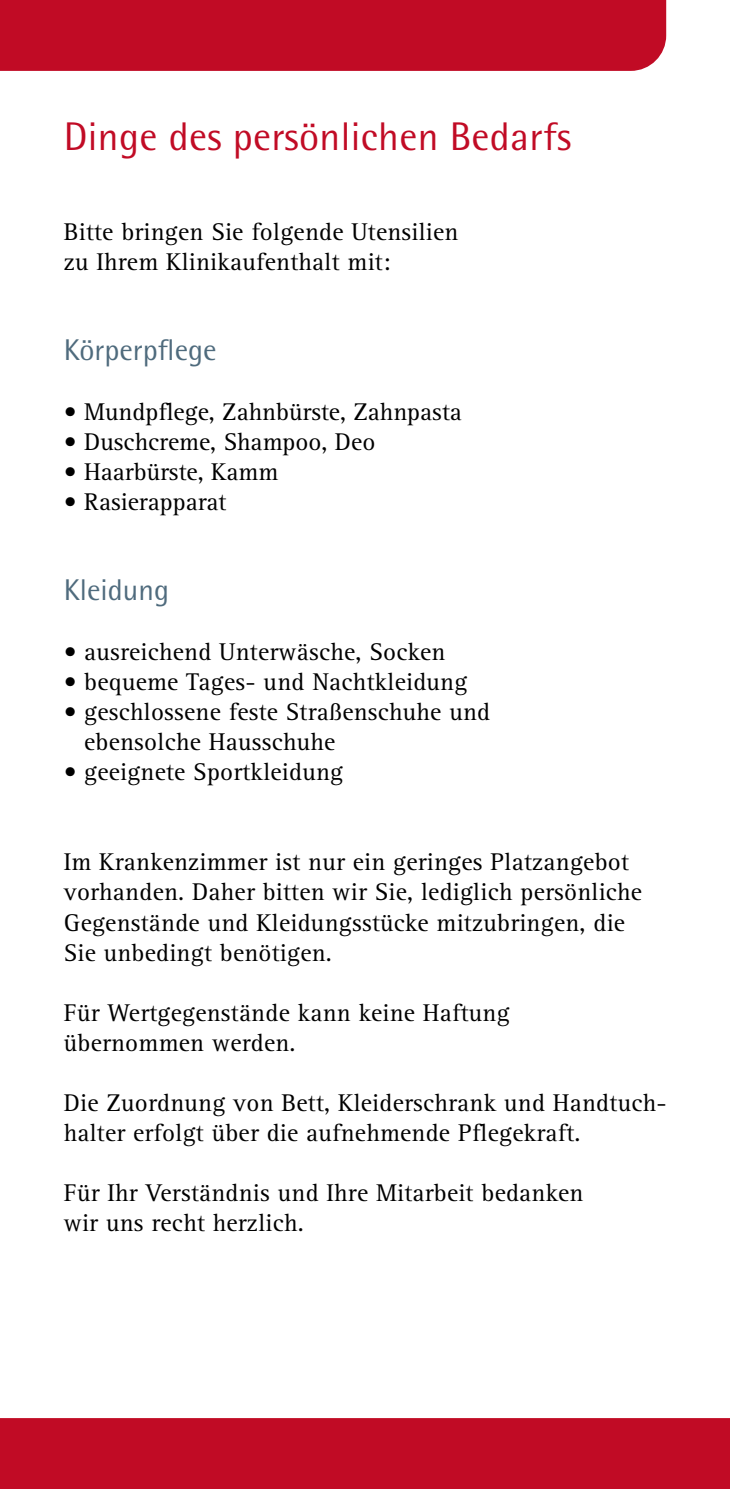
<style>
.page{position:relative;width:730px;height:1489px;background:#fff}
.page>*{position:absolute;margin:0;border:0;box-sizing:border-box;transform-origin:0 0}
.t1{font:40px "Rotis Semi Sans Pro";letter-spacing:.01em;color:#c10b25}
.t2{font:30px "Rotis Semi Sans Pro";color:#4f6b7d}
.t3{font:25px/30px "Rotis Serif Pro";letter-spacing:.01em;color:#000}
</style>
<div class="page">
<div style="left:0;top:1418px;width:730px;height:70px;background:#c10b25"></div>
<div style="left:0;top:0;width:666px;height:71px;background:#c10b25"></div>
<h1 class="t1" style="left:64px;top:113px;width:509px">Dinge des persönlichen Bedarfs</h1>
<p class="t3" style="left:64px;top:217px;width:396px">Bitte bringen Sie folgende Utensilien zu Ihrem Klinikaufenthalt mit:</p>
<p class="t2" style="left:64px;top:332px;width:154px">Körperpflege</p>
<p class="t3" style="left:64px;top:397px;width:400px">• Mundpflege, Zahnbürste, Zahnpasta</p>
<p class="t3" style="left:64px;top:427px;width:313px">• Duschcreme, Shampoo, Deo</p>
<p class="t3" style="left:64px;top:457px;width:216px">• Haarbürste, Kamm</p>
<p class="t3" style="left:64px;top:487px;width:164px">• Rasierapparat</p>
<p class="t2" style="left:64px;top:572px;width:107px">Kleidung</p>
<p class="t3" style="left:64px;top:637px;width:383px">• ausreichend Unterwäsche, Socken</p>
<p class="t3" style="left:64px;top:667px;width:405px">• bequeme Tages- und Nachtkleidung</p>
<p class="t3" style="left:84px;top:697px;width:407px;text-indent:-20px">• geschlossene feste Straßenschuhe und ebensolche Hausschuhe</p>
<p class="t3" style="left:64px;top:757px;width:281px">• geeignete Sportkleidung</p>
<p class="t3" style="left:64px;top:847px;width:580px">Im Krankenzimmer ist nur ein geringes Platzangebot vorhanden. Daher bitten wir Sie, lediglich persönliche Gegenstände und Kleidungsstücke mitzubringen, die Sie unbedingt benötigen.</p>
<p class="t3" style="left:64px;top:997px;width:447px">Für Wertgegenstände kann keine Haftung übernommen werden.</p>
<p class="t3" style="left:64px;top:1087px;width:604px">Die Zuordnung von Bett, Kleiderschrank und Handtuch&shy;halter erfolgt über die aufnehmende Pflegekraft.</p>
<p class="t3" style="left:64px;top:1177px;width:521px">Für Ihr Verständnis und Ihre Mitarbeit bedanken wir uns recht herzlich.</p>
</div>
